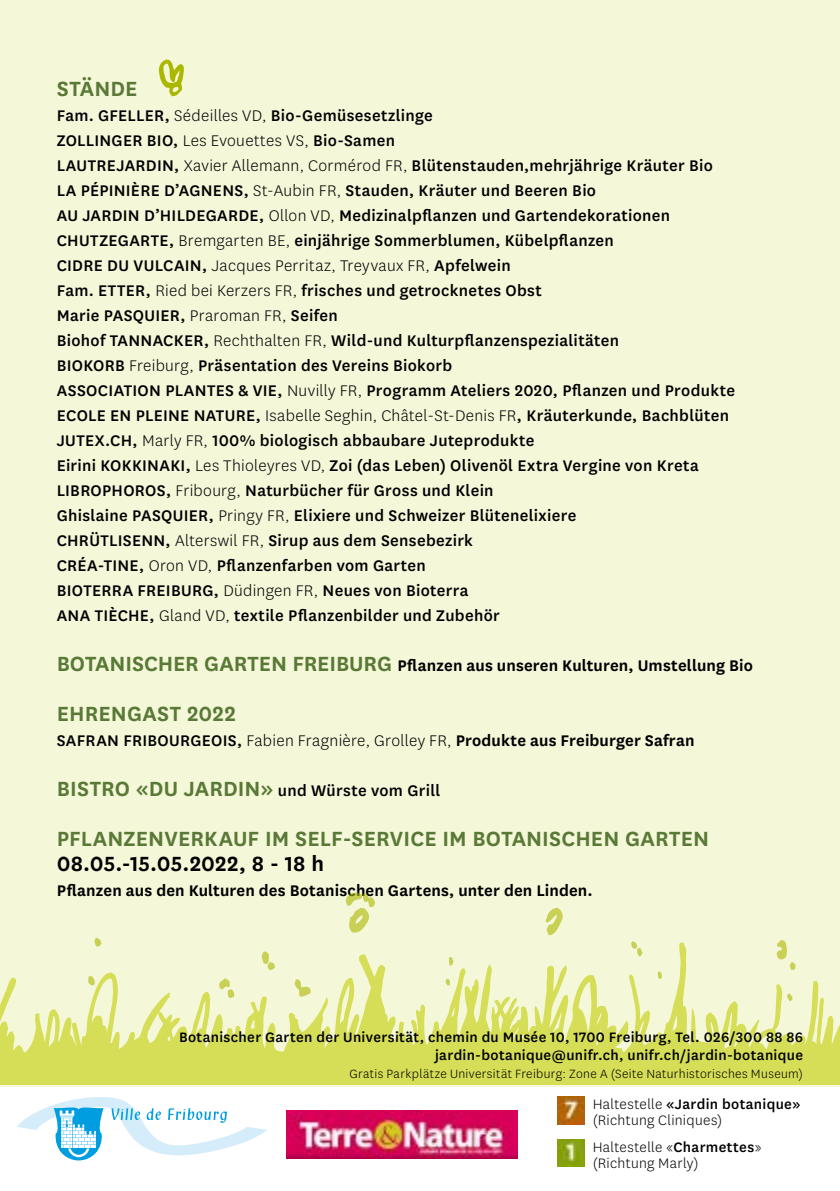
<style>
.page{position:relative;width:840px;height:1191px;background:#fff}
.page>*{position:absolute;margin:0;border:0;box-sizing:border-box;transform-origin:0 0}
.t1{font:600 24px "National Uni Fr";letter-spacing:.005em;color:#597936}
.t2{font:600 24px "National Uni Fr";letter-spacing:.005em;color:#000}
.t3{font:500 18px/25px "National Uni Fr";letter-spacing:.015em;color:#000}
.t4{font:600 18px "National Uni Fr";letter-spacing:.005em;color:#000}
.t5{font:500 16px/18px "National Uni Fr";letter-spacing:.02em;color:#000;text-align:right}
.t6{font:300 16px/16px "National Uni Fr";letter-spacing:.02em;color:#000}
.t7{font:300 14px "National Uni Fr";letter-spacing:.025em;color:#000}
.s1{font-weight:300}
.s2{font-size:24px;color:#597936}
.s3{font-weight:500}
.s4{font-weight:600;font-size:24px;color:#597936}
</style>
<div class="page">
<div style="left:0;top:0;width:839px;height:1086px;background:#f5f7d9"></div>
<svg style="left:17px;top:1097px;width:250px;height:63px"></svg>
<img style="left:557px;top:1139px;width:27px;height:27px">
<img style="left:557px;top:1096px;width:27px;height:28px">
<img style="left:286px;top:1110px;width:231px;height:48px">
<svg style="left:158px;top:60px;width:26px;height:36px"></svg>
<svg style="left:345px;top:892px;width:30px;height:41px"></svg>
<svg style="left:545px;top:907px;width:18px;height:28px"></svg>
<svg style="left:0;top:942px;width:839px;height:143px"></svg>
<svg style="left:94px;top:937px;width:7px;height:9px"></svg>
<svg style="left:630px;top:941px;width:12px;height:15px"></svg>
<svg style="left:448px;top:956px;width:5px;height:9px"></svg>
<svg style="left:261px;top:951px;width:14px;height:19px"></svg>
<svg style="left:657px;top:971px;width:4px;height:8px"></svg>
<svg style="left:292px;top:979px;width:19px;height:23px"></svg>
<svg style="left:445px;top:978px;width:5px;height:7px"></svg>
<svg style="left:219px;top:978px;width:15px;height:20px"></svg>
<h1 class="t1" style="left:57px;top:72px;width:82px">STÄNDE</h1>
<p class="t3" style="left:57px;top:102px;width:679px">Fam. GFELLER, <span class="s1">Sédeilles VD,</span> Bio-Gemüsesetzlinge<br>ZOLLINGER BIO, <span class="s1">Les Evouettes VS,</span> Bio-Samen<br>LAUTREJARDIN, <span class="s1">Xavier Allemann, Cormérod FR,</span> Blütenstauden,mehrjährige Kräuter Bio LA PÉPINIÈRE D’AGNENS, <span class="s1">St-Aubin FR,</span> Stauden, Kräuter und Beeren Bio<br>AU JARDIN D’HILDEGARDE, <span class="s1">Ollon VD,</span> Medizinalpflanzen und Gartendekorationen CHUTZEGARTE, <span class="s1">Bremgarten BE,</span> einjährige Sommerblumen, Kübelpflanzen<br>CIDRE DU VULCAIN, <span class="s1">Jacques Perritaz, Treyvaux FR,</span> Apfelwein<br>Fam. ETTER, <span class="s1">Ried bei Kerzers FR,</span> frisches und getrocknetes Obst<br>Marie PASQUIER, <span class="s1">Praroman FR,</span> Seifen<br>Biohof TANNACKER, <span class="s1">Rechthalten FR,</span> Wild-und Kulturpflanzenspezialitäten<br>BIOKORB <span class="s1">Freiburg,</span> Präsentation des Vereins Biokorb<br>ASSOCIATION PLANTES &amp; VIE, <span class="s1">Nuvilly FR,</span> Programm Ateliers 2020, Pflanzen und Produkte ECOLE EN PLEINE NATURE, <span class="s1">Isabelle Seghin, Châtel-St-Denis FR</span>, Kräuterkunde, Bachblüten JUTEX.CH, <span class="s1">Marly FR,</span> 100% biologisch abbaubare Juteprodukte<br>Eirini KOKKINAKI, <span class="s1">Les Thioleyres VD,</span> Zoi (das Leben) Olivenöl Extra Vergine von Kreta LIBROPHOROS, <span class="s1">Fribourg,</span> Naturbücher für Gross und Klein<br>Ghislaine PASQUIER, <span class="s1">Pringy FR,</span> Elixiere und Schweizer Blütenelixiere<br>CHRÜTLISENN, <span class="s1">Alterswil FR,</span> Sirup aus dem Sensebezirk<br>CRÉA-TINE, <span class="s1">Oron VD,</span> Pflanzenfarben vom Garten<br>BIOTERRA FREIBURG, <span class="s1">Düdingen FR,</span> Neues von Bioterra<br>ANA TIÈCHE, <span class="s1">Gland VD,</span> textile Pflanzenbilder und Zubehör</p>
<p class="t4" style="left:57px;top:653px;width:697px"><span class="s2">BOTANISCHER GARTEN FREIBURG</span> Pflanzen aus unseren Kulturen, Umstellung Bio</p>
<h1 class="t1" style="left:57px;top:697px;width:181px">EHRENGAST 2022</h1>
<p class="t4" style="left:57px;top:728px;width:639px"><span class="s3">SAFRAN FRIBOURGEOIS,</span> <span class="s1">Fabien Fragnière, Grolley FR,</span> Produkte aus Freiburger Safran</p>
<p class="t3" style="left:57px;top:777px;width:385px"><span class="s4">BISTRO «DU JARDIN»</span> und Würste vom Grill</p>
<h1 class="t1" style="left:57px;top:822px;width:653px">PFLANZENVERKAUF IM SELF-SERVICE IM BOTANISCHEN GARTEN</h1>
<h1 class="t2" style="left:57px;top:847px;width:268px">08.05.-15.05.2022, 8 - 18 h</h1>
<p class="t4" style="left:57px;top:878px;width:537px">Pflanzen aus den Kulturen des Botanischen Gartens, unter den Linden.</p>
<p class="t5" style="left:179px;top:1027px;width:625px">Botanischer Garten der Universität, chemin du Musée 10, 1700 Freiburg, Tel. 026/300 88 86 jardin-botanique@unifr.ch, unifr.ch/jardin-botanique</p>
<p class="t7" style="left:349px;top:1065px;width:455px">Gratis Parkplätze Universität Freiburg: Zone A (Seite Naturhistorisches Museum)</p>
<p class="t6" style="left:592px;top:1095px;width:209px">Haltestelle <span class="s3">«Jardin botanique» </span>(Richtung Cliniques)</p>
<p class="t6" style="left:592px;top:1138px;width:170px">Haltestelle «<span class="s3">Charmettes</span>» (Richtung Marly)</p>
</div>
